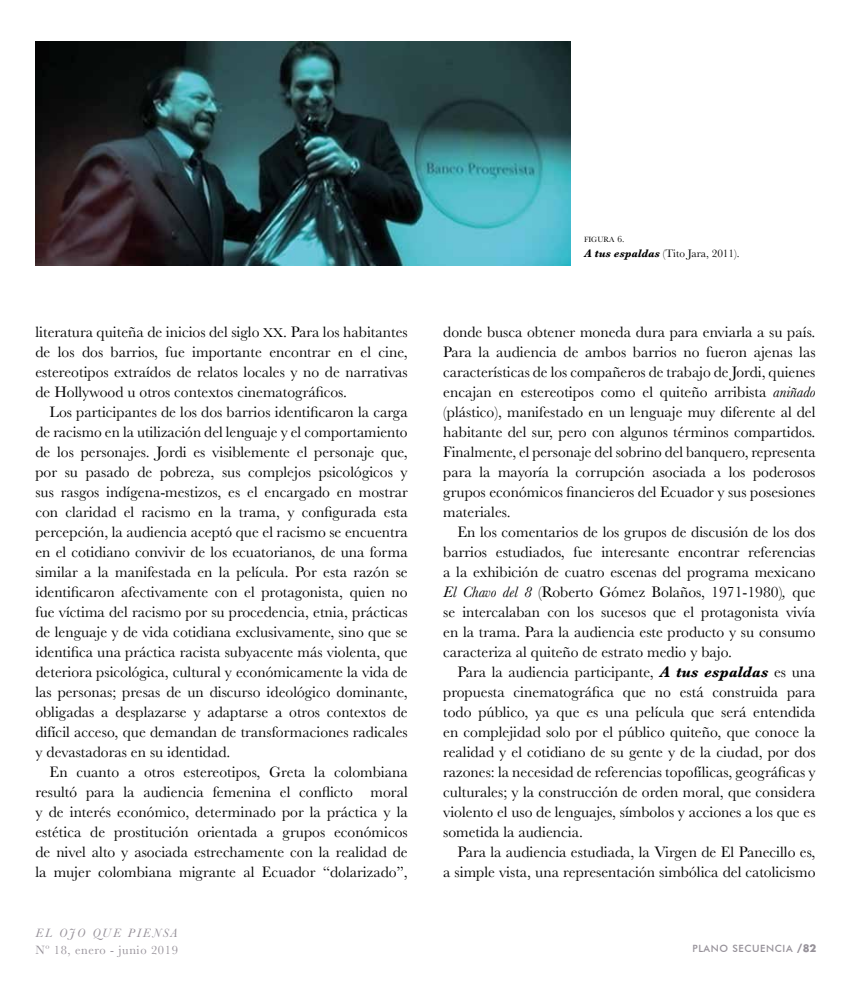
<style>
.page{position:relative;width:851px;height:993px;background:#fff}
.page>*{position:absolute;margin:0;border:0;box-sizing:border-box;transform-origin:0 0}
.t1{font:15.62px/20px "Baskerville";color:#000;text-align:justify}
.t2{font:12.5px "Baskerville";letter-spacing:.05em;color:#969199}
.t3{font:italic 12.5px "Baskerville";letter-spacing:.16em;color:#969199}
.t4{font:11.25px "Baskerville";color:#000}
.t5{font:500 10px "Futura BT";letter-spacing:.06em;color:#969199}
.t6{font:7.88px "Baskerville";color:#000}
.s1{font-size:13.12px}
.s2{font-size:9.38px}
.s3{font-weight:700;font-style:italic}
.s4{font-style:italic}
.s5{font-family:"Futura Std";font-weight:700}
</style>
<div class="page">
<img style="left:35px;top:41px;width:535px;height:225px">
<p class="t1" style="left:35px;top:322px;width:374px">literatura quiteña de inicios del siglo <span class="s1">XX</span>. Para los habitantes de los dos barrios, fue importante encontrar en el cine, estereotipos extraídos de relatos locales y no de narrativas de Hollywood u otros contextos cinematográficos.</p>
<p class="t1" style="left:35px;top:402px;width:374px;text-indent:14px">Los participantes de los dos barrios identificaron la carga de racismo en la utilización del lenguaje y el comportamiento de los personajes. Jordi es visiblemente el personaje que, por su pasado de pobreza, sus complejos psicológicos y sus rasgos indígena-mestizos, es el encargado en mostrar con claridad el racismo en la trama, y configurada esta percepción, la audiencia aceptó que el racismo se encuentra en el cotidiano convivir de los ecuatorianos, de una forma similar a la manifestada en la película. Por esta razón se identificaron afectivamente con el protagonista, quien no fue víctima del racismo por su procedencia, etnia, prácticas de lenguaje y de vida cotidiana exclusivamente, sino que se identifica una práctica racista subyacente más violenta, que deteriora psicológica, cultural y económicamente la vida de las personas; presas de un discurso ideológico dominante, obligadas a desplazarse y adaptarse a otros contextos de difícil acceso, que demandan de transformaciones radicales y devastadoras en su identidad.</p>
<p class="t1" style="left:35px;top:762px;width:374px;text-indent:14px">En cuanto a otros estereotipos, Greta la colombiana resultó para la audiencia femenina el conflicto moral y de interés económico, determinado por la práctica y la estética de prostitución orientada a grupos económicos de nivel alto y asociada estrechamente con la realidad de la mujer colombiana migrante al Ecuador “dolarizado”,</p>
<p class="t6" style="left:584px;top:234px;width:42px">FIGURA <span class="s2">6.</span></p>
<p class="t4" style="left:584px;top:246px;width:157px"><span class="s3">A tus espaldas</span> (Tito Jara, 2011).</p>
<p class="t1" style="left:443px;top:322px;width:374px">donde busca obtener moneda dura para enviarla a su país.<br>Para la audiencia de ambos barrios no fueron ajenas las características de los compañeros de trabajo de Jordi, quienes encajan en estereotipos como el quiteño arribista <span class="s4">aniñado </span>(plástico), manifestado en un lenguaje muy diferente al del habitante del sur, pero con algunos términos compartidos.<br>Finalmente, el personaje del sobrino del banquero, representa para la mayoría la corrupción asociada a los poderosos grupos económicos financieros del Ecuador y sus posesiones materiales.</p>
<p class="t1" style="left:443px;top:522px;width:374px;text-indent:14px">En los comentarios de los grupos de discusión de los dos barrios estudiados, fue interesante encontrar referencias a la exhibición de cuatro escenas del programa mexicano <span class="s4">El Chavo del 8</span> (Roberto Gómez Bolaños, 1971-1980)<span class="s4">,</span> que se intercalaban con los sucesos que el protagonista vivía en la trama. Para la audiencia este producto y su consumo caracteriza al quiteño de estrato medio y bajo.</p>
<p class="t1" style="left:443px;top:662px;width:374px;text-indent:14px">Para la audiencia participante, <span class="s3">A tus espaldas</span> es una propuesta cinematográfica que no está construida para todo público, ya que es una película que será entendida en complejidad solo por el público quiteño, que conoce la realidad y el cotidiano de su gente y de la ciudad, por dos razones: la necesidad de referencias topofílicas, geográficas y culturales; y la construcción de orden moral, que considera violento el uso de lenguajes, símbolos y acciones a los que es sometida la audiencia.</p>
<p class="t1" style="left:443px;top:842px;width:374px;text-align:right">Para la audiencia estudiada, la Virgen de El Panecillo es,<br>a simple vista, una representación simbólica del catolicismo</p>
<p class="t3" style="left:35px;top:923px;width:144px">EL OJO QUE PIENSA</p>
<p class="t2" style="left:35px;top:941px;width:144px">Nº 18, enero - junio 2019</p>
<p class="t5" style="left:692px;top:941px;width:125px">PLANO SECUENCIA <span class="s5">/82</span></p>
</div>
